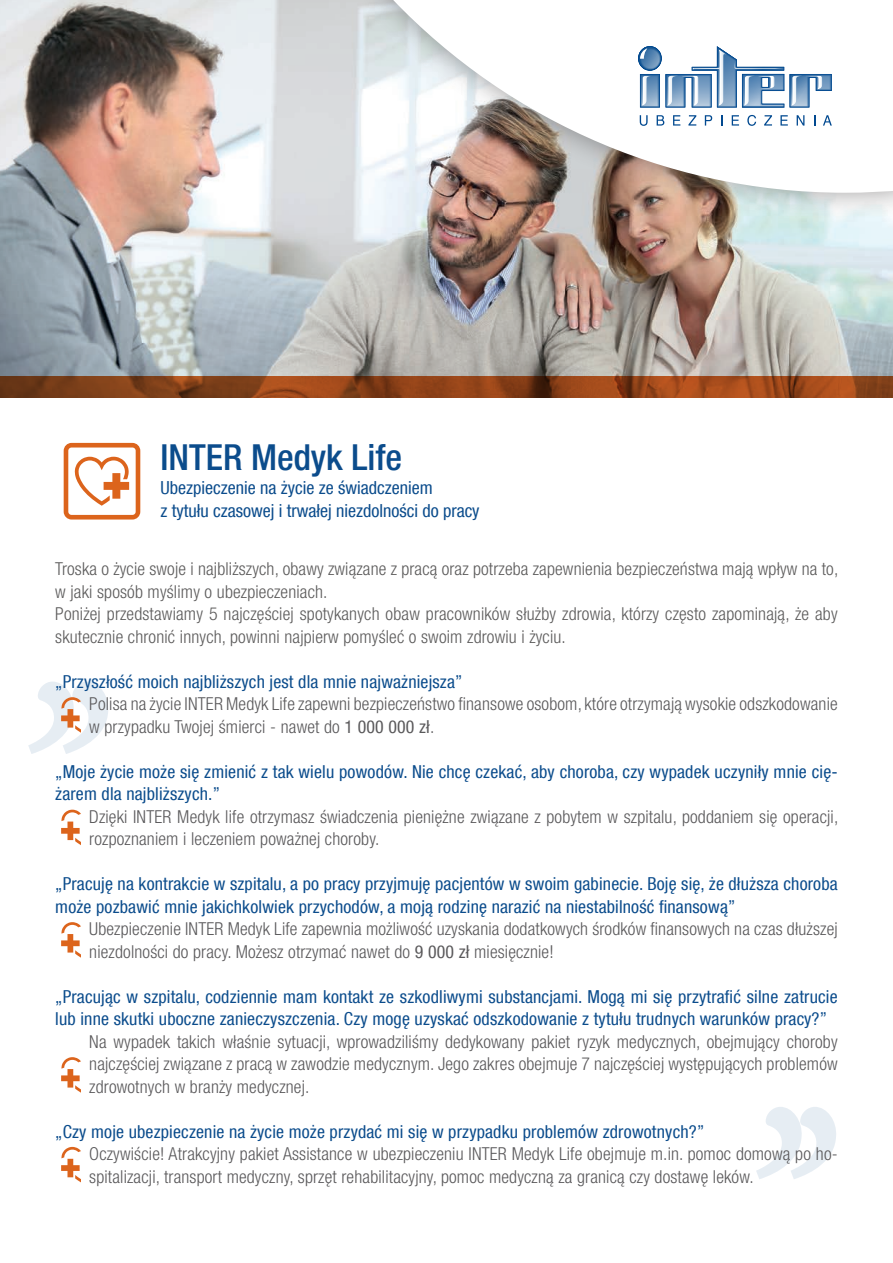
<style>
.page{position:relative;width:893px;height:1263px;background:#fff}
.page>*{position:absolute;margin:0;border:0;box-sizing:border-box;transform-origin:0 0}
.t1{font:italic 300px "Minion Pro";color:#094d8c}
.t2{font:500 condensed 36px "Helvetica Neue LT Com";color:#0b4c8c}
.t3{font:condensed 18px/22.5px "Helvetica Neue LT Com";color:#0b4c8c}
.t4{font:300 condensed 17.85px/22.5px "Helvetica Neue LT Com";letter-spacing:.01em;color:#5a595b}
.t5{font:condensed 17.85px/22.5px "Helvetica Neue LT Com";letter-spacing:.01em;color:#0b4c8c}
.t6{font:300 condensed 17.85px/22.5px "Helvetica Neue LT Com";letter-spacing:.01em;color:#5c5b5b}
.s1{font-weight:400}
</style>
<div class="page">
<img style="left:0;top:0;width:893px;height:377px">
<svg style="left:0;top:377px;width:893px;height:21px;background:#8c4218"></svg>
<div style="left:358px;top:0;width:535px;height:221px;background:#231f20;opacity:.45"></div>
<svg style="left:381px;top:0;width:512px;height:193px"></svg>
<svg style="left:640px;top:115px;width:8px;height:11px"></svg>
<svg style="left:657px;top:115px;width:7px;height:11px"></svg>
<svg style="left:673px;top:115px;width:7px;height:11px"></svg>
<svg style="left:688px;top:115px;width:8px;height:11px"></svg>
<svg style="left:705px;top:115px;width:7px;height:11px"></svg>
<svg style="left:732px;top:115px;width:7px;height:11px"></svg>
<svg style="left:747px;top:115px;width:9px;height:11px"></svg>
<svg style="left:764px;top:115px;width:8px;height:11px"></svg>
<svg style="left:780px;top:115px;width:8px;height:11px"></svg>
<svg style="left:797px;top:115px;width:7px;height:11px"></svg>
<svg style="left:823px;top:115px;width:9px;height:11px"></svg>
<svg style="left:638px;top:46px;width:194px;height:62px"></svg>
<img style="left:746px;top:76px;width:38px;height:26px">
<svg style="left:64px;top:443px;width:76px;height:76px"></svg>
<svg style="left:61px;top:697px;width:20px;height:36px"></svg>
<svg style="left:61px;top:810px;width:20px;height:35px"></svg>
<svg style="left:61px;top:922px;width:20px;height:36px"></svg>
<svg style="left:61px;top:1057px;width:20px;height:36px"></svg>
<svg style="left:61px;top:1147px;width:20px;height:35px"></svg>
<h2 class="t2" style="left:161px;top:436px;width:243px">INTER Medyk Life</h2>
<p class="t3" style="left:161px;top:476px;width:320px">Ubezpieczenie na życie ze świadczeniem<br>z tytułu czasowej i trwałej niezdolności do pracy</p>
<p class="t6" style="left:55px;top:557px;width:785px">Troska o życie swoje i najbliższych, obawy związane z pracą oraz potrzeba zapewnienia bezpieczeństwa mają wpływ na to, w jaki sposób myślimy o ubezpieczeniach.<br>Poniżej przedstawiamy 5 najczęściej spotykanych obaw pracowników służby zdrowia, którzy często zapominają, że aby skutecznie chronić innych, powinni najpierw pomyśleć o swoim zdrowiu i życiu.</p>
<p class="t5" style="left:55px;top:670px;width:409px">„Przyszłość moich najbliższych jest dla mnie najważniejsza”</p>
<p class="t4" style="left:89px;top:692px;width:750px">Polisa na życie INTER Medyk Life zapewni bezpieczeństwo finansowe osobom, które otrzymają wysokie odszkodowanie w przypadku Twojej śmierci - nawet do <span class="s1">1 000 000 zł</span>.</p>
<p class="t5" style="left:55px;top:760px;width:784px">„Moje życie może się zmienić z tak wielu powodów. Nie chcę czekać, aby choroba, czy wypadek uczyniły mnie cię&shy;żarem dla najbliższych.”</p>
<p class="t4" style="left:89px;top:805px;width:751px">Dzięki INTER Medyk life otrzymasz świadczenia pieniężne związane z pobytem w szpitalu, poddaniem się operacji, rozpoznaniem i leczeniem poważnej choroby.</p>
<p class="t5" style="left:55px;top:872px;width:784px">„Pracuję na kontrakcie w szpitalu, a po pracy przyjmuję pacjentów w swoim gabinecie. Boję się, że dłuższa choroba może pozbawić mnie jakichkolwiek przychodów, a moją rodzinę narazić na niestabilność finansową”</p>
<p class="t4" style="left:89px;top:917px;width:750px">Ubezpieczenie INTER Medyk Life zapewnia możliwość uzyskania dodatkowych środków finansowych na czas dłuższej niezdolności do pracy. Możesz otrzymać nawet do <span class="s1">9 000 zł</span> miesięcznie!</p>
<p class="t5" style="left:55px;top:985px;width:784px">„Pracując w szpitalu, codziennie mam kontakt ze szkodliwymi substancjami. Mogą mi się przytrafić silne zatrucie lub inne skutki uboczne zanieczyszczenia. Czy mogę uzyskać odszkodowanie z tytułu trudnych warunków pracy?”</p>
<p class="t4" style="left:89px;top:1030px;width:750px;text-align:justify">Na wypadek takich właśnie sytuacji, wprowadziliśmy dedykowany pakiet ryzyk medycznych, obejmujący choroby najczęściej związane z pracą w zawodzie medycznym. Jego zakres obejmuje 7 najczęściej występujących problemów zdrowotnych w branży medycznej.</p>
<p class="t5" style="left:55px;top:1120px;width:650px">„Czy moje ubezpieczenie na życie może przydać mi się w przypadku problemów zdrowotnych?”</p>
<p class="t4" style="left:89px;top:1142px;width:750px">Oczywiście! Atrakcyjny pakiet Assistance w ubezpieczeniu INTER Medyk Life obejmuje m.in. pomoc domową po ho&shy;spitalizacji, transport medyczny, sprzęt rehabilitacyjny, pomoc medyczną za granicą czy dostawę leków.</p>
<h1 class="t1" style="left:29px;top:419px;width:106px">,,</h1>
<h1 class="t1" style="left:757px;top:844px;width:106px">,,</h1>
</div>
